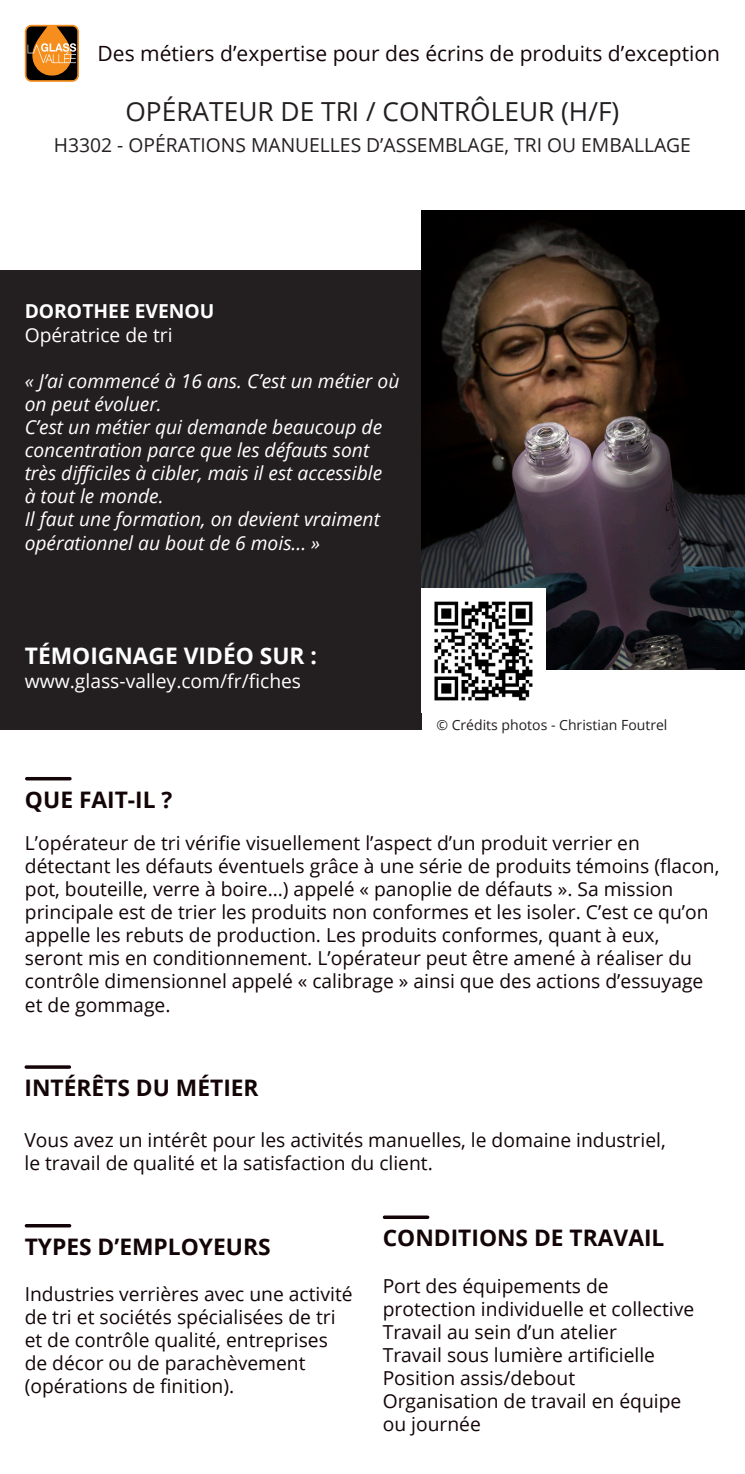
<style>
.page{position:relative;width:745px;height:1474px;background:#fff}
.page>*{position:absolute;margin:0;border:0;box-sizing:border-box;transform-origin:0 0}
.t1{font:26.25px "Open Sans";color:#231f20}
.t2{font:700 22.75px "Open Sans";color:#130407}
.t3{font:700 22.75px "Open Sans";color:#fff}
.t4{font:21px "Open Sans";color:#130407}
.t5{font:19.25px/23.1px "Open Sans";color:#130407}
.t6{font:italic 19.25px/23.1px "Open Sans";color:#fff}
.t7{font:19.25px "Open Sans";color:#231f20}
.t8{font:19.25px "Open Sans";color:#fff}
.t9{font:700 19.25px "Open Sans";color:#fff}
.t10{font:14px "Open Sans";color:#231f20}
</style>
<div class="page">
<div style="left:0;top:270px;width:421px;height:459px;background:#231f20"></div>
<svg style="left:26px;top:1224px;width:44px;height:3px"></svg>
<hr style="left:384px;top:1215px;width:43px;height:3px;background:#130407">
<div style="left:26px;top:26px;width:52px;height:55px;background:#000;border-radius:6px"></div>
<div style="left:25px;top:25px;width:54px;height:57px;border:2px solid #f68e1e;border-radius:6px"></div>
<svg style="left:28px;top:26px;width:48px;height:50px"></svg>
<hr style="left:27px;top:777px;width:43px;height:3px;background:#130407">
<img style="left:421px;top:211px;width:323px;height:459px">
<hr style="left:26px;top:1065px;width:43px;height:3px;background:#130407">
<img style="left:421px;top:588px;width:124px;height:113px">
<p class="t4" style="left:97px;top:39px;width:623px">Des métiers d’expertise pour des écrins de produits d’exception</p>
<p class="t1" style="left:125px;top:93px;width:495px">OPÉRATEUR DE TRI / CONTRÔLEUR (H/F)</p>
<p class="t7" style="left:54px;top:132px;width:638px">H3302 - OPÉRATIONS MANUELLES D’ASSEMBLAGE, TRI OU EMBALLAGE</p>
<p class="t9" style="left:25px;top:298px;width:191px">DOROTHEE EVENOU</p>
<p class="t8" style="left:25px;top:321px;width:149px">Opératrice de tri</p>
<p class="t6" style="left:25px;top:369px;width:376px">« J’ai commencé à 16 ans. C’est un métier où on peut évoluer.</p>
<p class="t6" style="left:25px;top:415px;width:359px">C’est un métier qui demande beaucoup de concentration parce que les défauts sont très difficiles à cibler, mais il est accessible</p>
<p class="t6" style="left:25px;top:484px;width:140px">à tout le monde.</p>
<p class="t6" style="left:25px;top:507px;width:356px">Il faut une formation, on devient vraiment opérationnel au bout de 6 mois... »</p>
<p class="t3" style="left:25px;top:640px;width:293px">TÉMOIGNAGE VIDÉO SUR :</p>
<p class="t8" style="left:25px;top:667px;width:278px">www.glass-valley.com/fr/fiches</p>
<p class="t10" style="left:436px;top:715px;width:232px">© Crédits photos - Christian Foutrel</p>
<p class="t2" style="left:25px;top:783px;width:149px">QUE FAIT-IL ?</p>
<p class="t5" style="left:25px;top:830px;width:695px">L’opérateur de tri vérifie visuellement l’aspect d’un produit verrier en détectant les défauts éventuels grâce à une série de produits témoins (flacon, pot, bouteille, verre à boire…) appelé « panoplie de défauts ». Sa mission principale est de trier les produits non conformes et les isoler. C’est ce qu’on appelle les rebuts de production. Les produits conformes, quant à eux, seront mis en conditionnement. L’opérateur peut être amené à réaliser du contrôle dimensionnel appelé « calibrage » ainsi que des actions d’essuyage et de gommage.</p>
<p class="t2" style="left:24px;top:1071px;width:235px">INTÉRÊTS DU MÉTIER</p>
<p class="t5" style="left:24px;top:1127px;width:642px">Vous avez un intérêt pour les activités manuelles, le domaine industriel,</p>
<p class="t5" style="left:24px;top:1150px;width:409px">le travail de qualité et la satisfaction du client.</p>
<p class="t2" style="left:25px;top:1230px;width:247px">TYPES D’EMPLOYEURS</p>
<p class="t5" style="left:25px;top:1281px;width:329px">Industries verrières avec une activité de tri et sociétés spécialisées de tri et de contrôle qualité, entreprises de décor ou de parachèvement (opérations de finition).</p>
<p class="t2" style="left:382px;top:1221px;width:283px">CONDITIONS DE TRAVAIL</p>
<p class="t5" style="left:382px;top:1273px;width:227px">Port des équipements de</p>
<p class="t5" style="left:382px;top:1296px;width:313px">protection individuelle et collective</p>
<p class="t5" style="left:382px;top:1319px;width:235px">Travail au sein d’un atelier</p>
<p class="t5" style="left:382px;top:1342px;width:274px">Travail sous lumière artificielle</p>
<p class="t5" style="left:382px;top:1365px;width:194px">Position assis/debout</p>
<p class="t5" style="left:382px;top:1388px;width:300px">Organisation de travail en équipe</p>
<p class="t5" style="left:382px;top:1412px;width:100px">ou journée</p>
</div>
